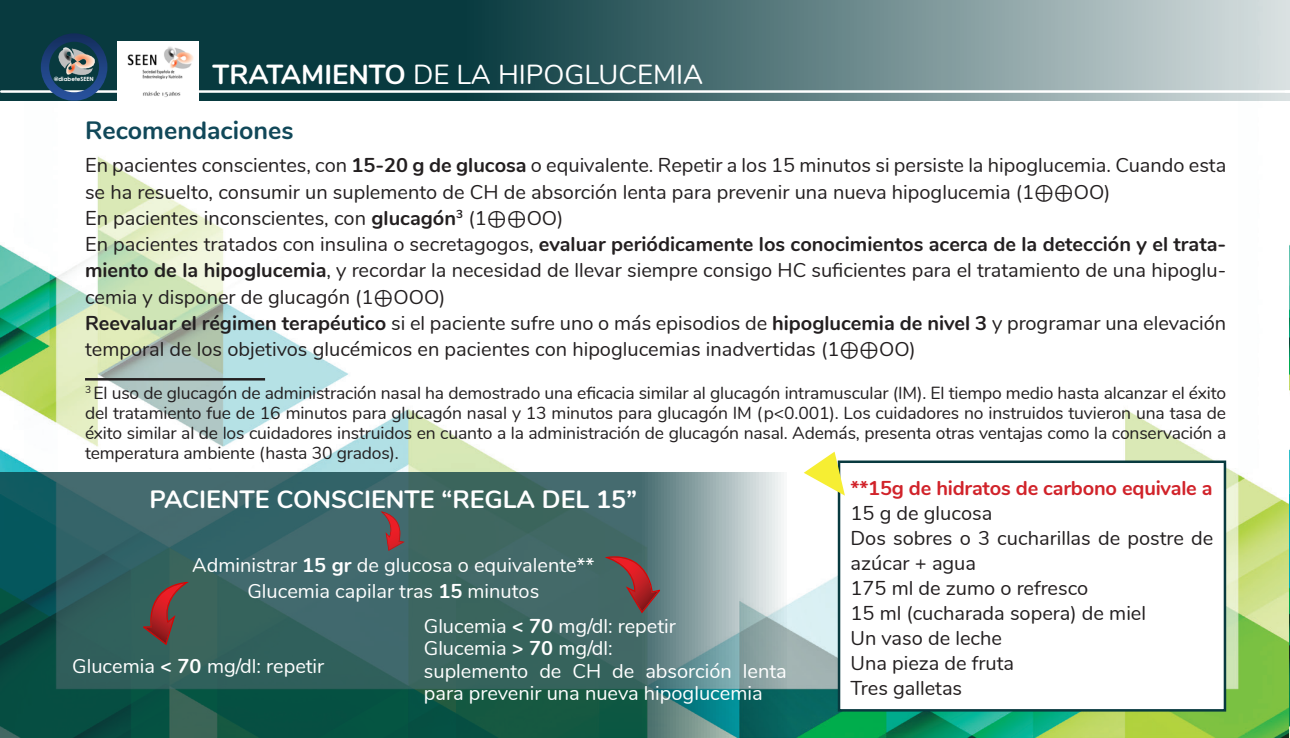
<style>
.page{position:relative;width:1290px;height:738px;background:#fff}
.page>*{position:absolute;margin:0;border:0;box-sizing:border-box;transform-origin:0 0}
.t1{font:27.5px "Nunito";color:#fff}
.t2{font:700 25px "Nunito";color:#fff}
.t3{font:700 25px "Nunito";color:#114859}
.t4{font:20px/26.2px "Nunito";color:#231f20}
.t5{font:20px/22.5px "Nunito";color:#fff}
.t6{font:700 20px "Nunito";letter-spacing:-.01em;color:#d1232a}
.t7{font:17.5px/20px "Nunito";letter-spacing:-.01em;color:#231f20;text-align:justify}
.t8{font:700 5.75px "Century Gothic";letter-spacing:.005em;color:#fff}
.s1{font-weight:700}
.s2{font-family:"Cambria Math"}
</style>
<div class="page">
<img style="left:0;top:156px;width:1290px;height:581px">
<svg style="left:0;top:0;width:1290px;height:101px;background:#507377"></svg>
<hr style="left:1px;top:90px;width:1289px;height:3px;background:#fff">
<svg style="left:41px;top:33px;width:66px;height:68px;background:#305167"></svg>
<img style="left:118px;top:41px;width:80px;height:60px">
<hr style="left:85px;top:378px;width:180px;height:2px;background:#231f20">
<div style="left:838px;top:460px;width:388px;height:251px;background:#fff;border:2px solid #083a3f"></div>
<svg style="left:804px;top:451px;width:41px;height:44px"></svg>
<svg style="left:0;top:472px;width:787px;height:265px;background:#3d6c69"></svg>
<img style="left:381px;top:511px;width:24px;height:39px">
<img style="left:143px;top:581px;width:46px;height:63px">
<img style="left:605px;top:556px;width:55px;height:57px">
<h1 class="t1" style="left:213px;top:54px;width:492px"><span class="s1">TRATAMIENTO</span> DE LA HIPOGLUCEMIA</h1>
<p class="t8" style="left:54px;top:75px;width:41px">@diabeteSEEN</p>
<p class="t3" style="left:85px;top:112px;width:210px">Recomendaciones</p>
<p class="t4" style="left:85px;top:151px;width:1143px">En pacientes conscientes, con <span class="s1">15-20 g de glucosa</span> o equivalente. Repetir a los 15 minutos si persiste la hipoglucemia. Cuando esta se ha resuelto, consumir un suplemento de CH de absorción lenta para prevenir una nueva hipoglucemia (1<span class="s2">⊕⊕</span>OO)<br>En pacientes inconscientes, con <span class="s1">glucagón</span><sup>3</sup> (1<span class="s2">⊕⊕</span>OO)<br>En pacientes tratados con insulina o secretagogos, <span class="s1">evaluar periódicamente los conocimientos acerca de la detección y el trata&shy;miento de la hipoglucemia</span>, y recordar la necesidad de llevar siempre consigo HC suficientes para el tratamiento de una hipoglu&shy;cemia y disponer de glucagón (1<span class="s2">⊕</span>OOO)<br><span class="s1">Reevaluar el régimen terapéutico</span> si el paciente sufre uno o más episodios de <span class="s1">hipoglucemia de nivel 3</span> y programar una elevación temporal de los objetivos glucémicos en pacientes con hipoglucemias inadvertidas (1<span class="s2">⊕⊕</span>OO)</p>
<p class="t7" style="left:85px;top:382px;width:1143px"><sup>3</sup> El uso de glucagón de administración nasal ha demostrado una eficacia similar al glucagón intramuscular (IM). El tiempo medio hasta alcanzar el éxito del tratamiento fue de 16 minutos para glucagón nasal y 13 minutos para glucagón IM (p&lt;0.001). Los cuidadores no instruidos tuvieron una tasa de éxito similar al de los cuidadores instruidos en cuanto a la administración de glucagón nasal. Además, presenta otras ventajas como la conservación a temperatura ambiente (hasta 30 grados).</p>
<p class="t2" style="left:150px;top:480px;width:489px">PACIENTE CONSCIENTE “REGLA DEL 15”</p>
<p class="t5" style="left:192px;top:550px;width:404px;line-height:26.2px;text-align:center">Administrar <span class="s1">15 gr</span> de glucosa o equivalente**<br>Glucemia capilar tras <span class="s1">15</span> minutos</p>
<p class="t5" style="left:72px;top:653px;width:253px">Glucemia <span class="s1">&lt; 70</span> mg/dl: repetir</p>
<p class="t5" style="left:424px;top:613px;width:364px">Glucemia <span class="s1">&lt; 70</span> mg/dl: repetir<br>Glucemia <span class="s1">&gt; 70</span> mg/dl:<br>suplemento de CH de absorción lenta para prevenir una nueva hipoglucemia</p>
<p class="t6" style="left:850px;top:472px;width:364px">**15g de hidratos de carbono equivale a</p>
<p class="t4" style="left:850px;top:499px;width:364px;line-height:25px">15 g de glucosa<br>Dos sobres o 3 cucharillas de postre de azúcar + agua<br>175 ml de zumo o refresco<br>15 ml (cucharada sopera) de miel<br>Un vaso de leche<br>Una pieza de fruta<br>Tres galletas</p>
</div>
